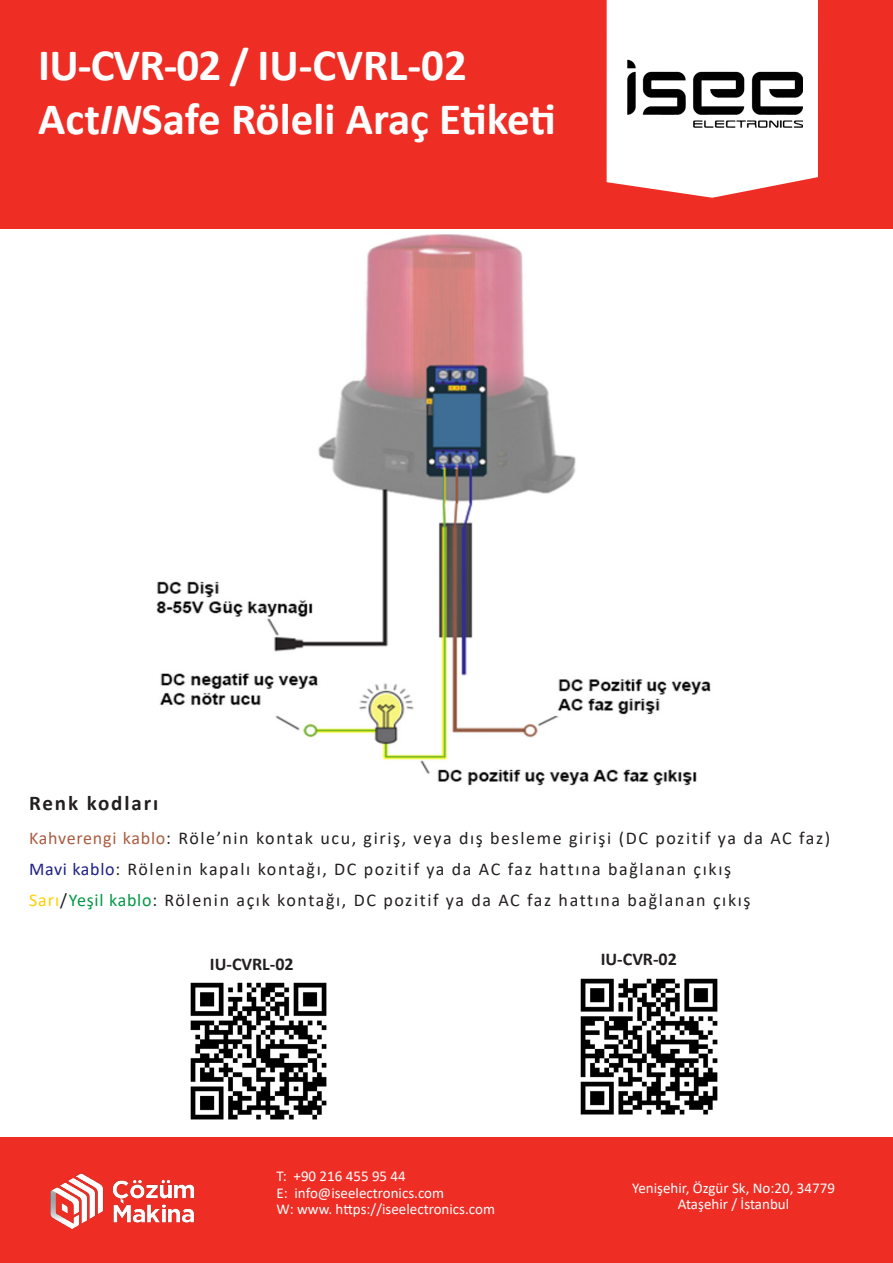
<style>
.page{position:relative;width:893px;height:1263px;background:#fff}
.page>*{position:absolute;margin:0;border:0;box-sizing:border-box;transform-origin:0 0}
.t1{font:700 45px/54px "Calibri";color:#fff}
.t2{font:700 21px "Calibri";letter-spacing:.09em;color:#231f20}
.t3{font:18px "Calibri";letter-spacing:.09em;color:#231f20}
.t4{font:700 18px "Calibri";color:#231f20}
.t5{font:15px/16.5px "Calibri";color:#fff}
.s1{font-style:italic}
.s2{color:#aa5c40}
.s3{color:#1e2188}
.s4{color:#fdd000}
.s5{color:#094}
</style>
<div class="page">
<div style="left:0;top:0;width:893px;height:228px;background:#ee2e25"></div>
<svg style="left:607px;top:0;width:211px;height:198px;background:#fdf0ef"></svg>
<img style="left:622px;top:55px;width:180px;height:75px">
<div style="left:0;top:1137px;width:893px;height:126px;background:#ee2e25"></div>
<img style="left:50px;top:1173px;width:145px;height:56px">
<img style="left:190px;top:982px;width:137px;height:138px">
<img style="left:580px;top:978px;width:138px;height:137px">
<img style="left:156px;top:235px;width:555px;height:551px">
<p class="t1" style="left:38px;top:38px;width:519px">IU-CVR-02 / IU-CVRL-02<br>Act<span class="s1">IN</span>Safe Röleli Araç Etiketi</p>
<p class="t2" style="left:29px;top:788px;width:131px">Renk kodları</p>
<p class="t3" style="left:29px;top:826px;width:803px"><span class="s2">Kahverengi kablo</span>: Röle’nin kontak ucu, giriş, veya dış besleme girişi (DC pozitif ya da AC faz)</p>
<p class="t3" style="left:29px;top:857px;width:703px"><span class="s3">Mavi kablo</span>: Rölenin kapalı kontağı, DC pozitif ya da AC faz hattına bağlanan çıkış</p>
<p class="t3" style="left:29px;top:888px;width:723px"><span class="s4">Sarı</span>/<span class="s5">Yeşil kablo</span>: Rölenin açık kontağı, DC pozitif ya da AC faz hattına bağlanan çıkış</p>
<p class="t4" style="left:210px;top:951px;width:85px">IU-CVRL-02</p>
<p class="t4" style="left:601px;top:946px;width:78px">IU-CVR-02</p>
<p class="t5" style="left:276px;top:1168px;width:220px">T: +90 216 455 95 44<br>E: info@iseelectronics.com<br>W: www. https://iseelectronics.com</p>
<p class="t5" style="left:632px;top:1179px;width:204px;text-align:center">Yenişehir, Özgür Sk, No:20, 34779<br>Ataşehir / İstanbul</p>
</div>
